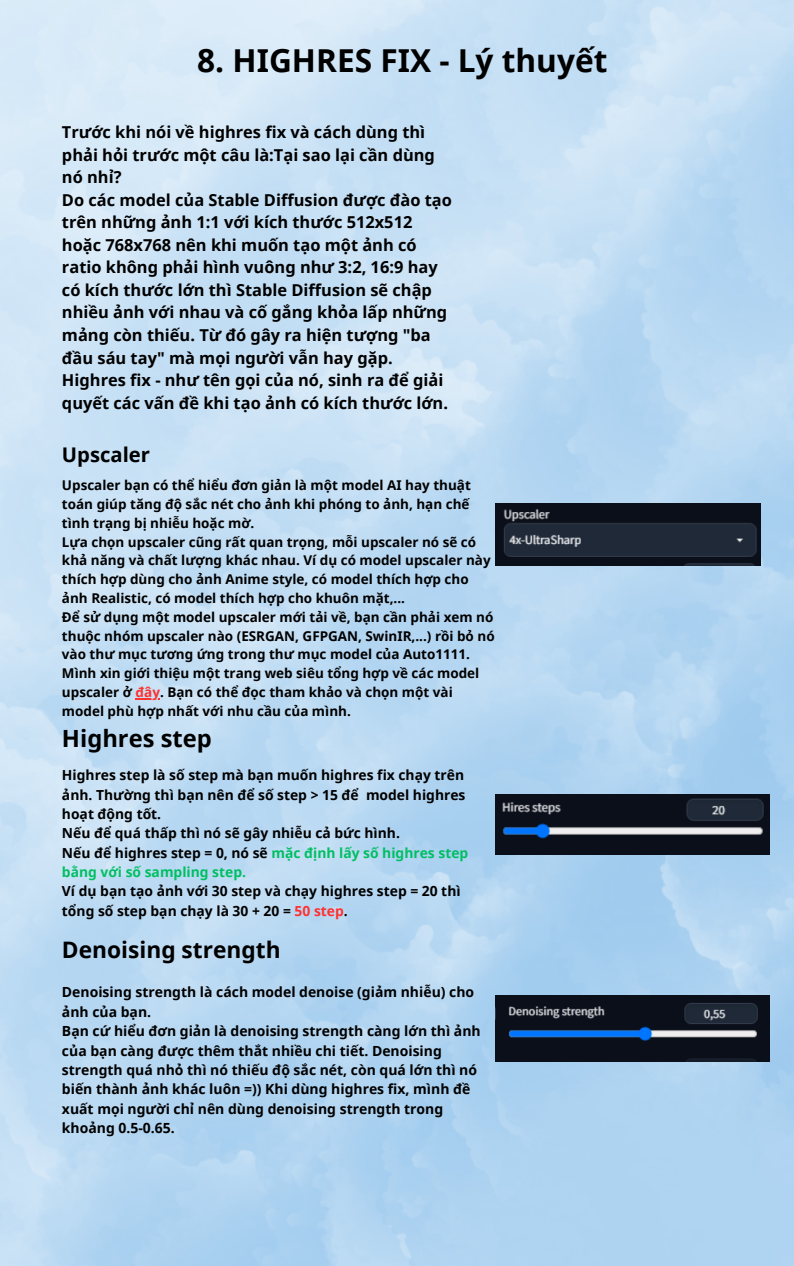
<style>
.page{position:relative;width:794px;height:1266px;background:#fff}
.page>*{position:absolute;margin:0;border:0;box-sizing:border-box;transform-origin:0 0}
.t1{font:700 31.58px "Noto Sans";color:#000}
.t2{font:700 23.7px "Noto Sans";color:#000}
.t3{font:700 22.73px "Noto Sans";color:#000}
.t4{font:700 20.25px "Noto Sans";color:#000}
.t5{font:700 16.35px/22.5px "Noto Sans";color:#000}
.t6{font:700 13.95px/19.4px "Noto Sans";color:#000}
.t7{font:700 13.88px/19.4px "Noto Sans";color:#000;text-align:justify}
.t8{font:700 13.88px/19.4px "Noto Sans";color:#00bf63}
.t9{font:700 13.5px/18.8px "Noto Sans";color:#000;text-align:justify}
.s1{color:#ff3131}
.s2{color:#000}
</style>
<div class="page">
<img style="left:0;top:0;width:793px;height:1266px">
<img style="left:495px;top:504px;width:265px;height:61px">
<img style="left:495px;top:794px;width:274px;height:61px">
<img style="left:495px;top:995px;width:274px;height:66px">
<svg style="left:135px;top:698px;width:25px;height:1px"></svg>
<p class="t1" style="left:197px;top:39px;width:411px">8. HIGHRES FIX - Lý thuyết</p>
<p class="t5" style="left:62px;top:121px;width:374px">Trước khi nói về highres fix và cách dùng thì phải hỏi trước một câu là:Tại sao lại cần dùng nó nhỉ?</p>
<p class="t5" style="left:62px;top:188px;width:391px">Do các model của Stable Diffusion được đào tạo trên những ảnh 1:1 với kích thước 512x512 hoặc 768x768 nên khi muốn tạo một ảnh có ratio không phải hình vuông như 3:2, 16:9 hay có kích thước lớn thì Stable Diffusion sẽ chập nhiều ảnh với nhau và cố gắng khỏa lấp những mảng còn thiếu. Từ đó gây ra hiện tượng "ba đầu sáu tay" mà mọi người vẫn hay gặp.</p>
<p class="t5" style="left:62px;top:368px;width:387px">Highres fix - như tên gọi của nó, sinh ra để giải quyết các vấn đề khi tạo ảnh có kích thước lớn.</p>
<p class="t4" style="left:62px;top:440px;width:90px">Upscaler</p>
<p class="t9" style="left:62px;top:476px;width:410px">Upscaler bạn có thể hiểu đơn giản là một model AI hay thuật toán giúp tăng độ sắc nét cho ảnh khi phóng to ảnh, hạn chế tình trạng bị nhiễu hoặc mờ.</p>
<p class="t9" style="left:62px;top:532px;width:430px;text-align:left">Lựa chọn upscaler cũng rất quan trọng, mỗi upscaler nó sẽ có khả năng và chất lượng khác nhau. Ví dụ có model upscaler này thích hợp dùng cho ảnh Anime style, có model thích hợp cho ảnh Realistic, có model thích hợp cho khuôn mặt,...</p>
<p class="t9" style="left:62px;top:607px;width:434px">Để sử dụng một model upscaler mới tải về, bạn cần phải xem nó thuộc nhóm upscaler nào (ESRGAN, GFPGAN, SwinIR,...) rồi bỏ nó vào thư mục tương ứng trong thư mục model của Auto1111.</p>
<p class="t9" style="left:62px;top:663px;width:418px;text-align:left">Mình xin giới thiệu một trang web siêu tổng hợp về các model upscaler ở <span class="s1">đây</span>. Bạn có thể đọc tham khảo và chọn một vài model phù hợp nhất với nhu cầu của mình.</p>
<p class="t2" style="left:62px;top:721px;width:151px">Highres step</p>
<p class="t7" style="left:62px;top:765px;width:405px">Highres step là số step mà bạn muốn highres fix chạy trên ảnh. Thường thì bạn nên để số step &gt; 15 để model highres hoạt động tốt.</p>
<p class="t7" style="left:62px;top:823px;width:339px">Nếu để quá thấp thì nó sẽ gây nhiễu cả bức hình.</p>
<p class="t8" style="left:62px;top:842px;width:407px"><span class="s2">Nếu để highres step = 0, nó sẽ</span> mặc định lấy số highres step bằng với số sampling step.</p>
<p class="t7" style="left:62px;top:881px;width:400px">Ví dụ bạn tạo ảnh với 30 step và chạy highres step = 20 thì tổng số step bạn chạy là 30 + 20 = <span class="s1">50 step</span>.</p>
<p class="t3" style="left:62px;top:933px;width:220px">Denoising strength</p>
<p class="t6" style="left:62px;top:982px;width:413px">Denoising strength là cách model denoise (giảm nhiễu) cho ảnh của bạn.</p>
<p class="t6" style="left:62px;top:1021px;width:420px">Bạn cứ hiểu đơn giản là denoising strength càng lớn thì ảnh của bạn càng được thêm thắt nhiều chi tiết. Denoising strength quá nhỏ thì nó thiếu độ sắc nét, còn quá lớn thì nó biến thành ảnh khác luôn =)) Khi dùng highres fix, mình đề xuất mọi người chỉ nên dùng denoising strength trong khoảng 0.5-0.65.</p>
</div>
